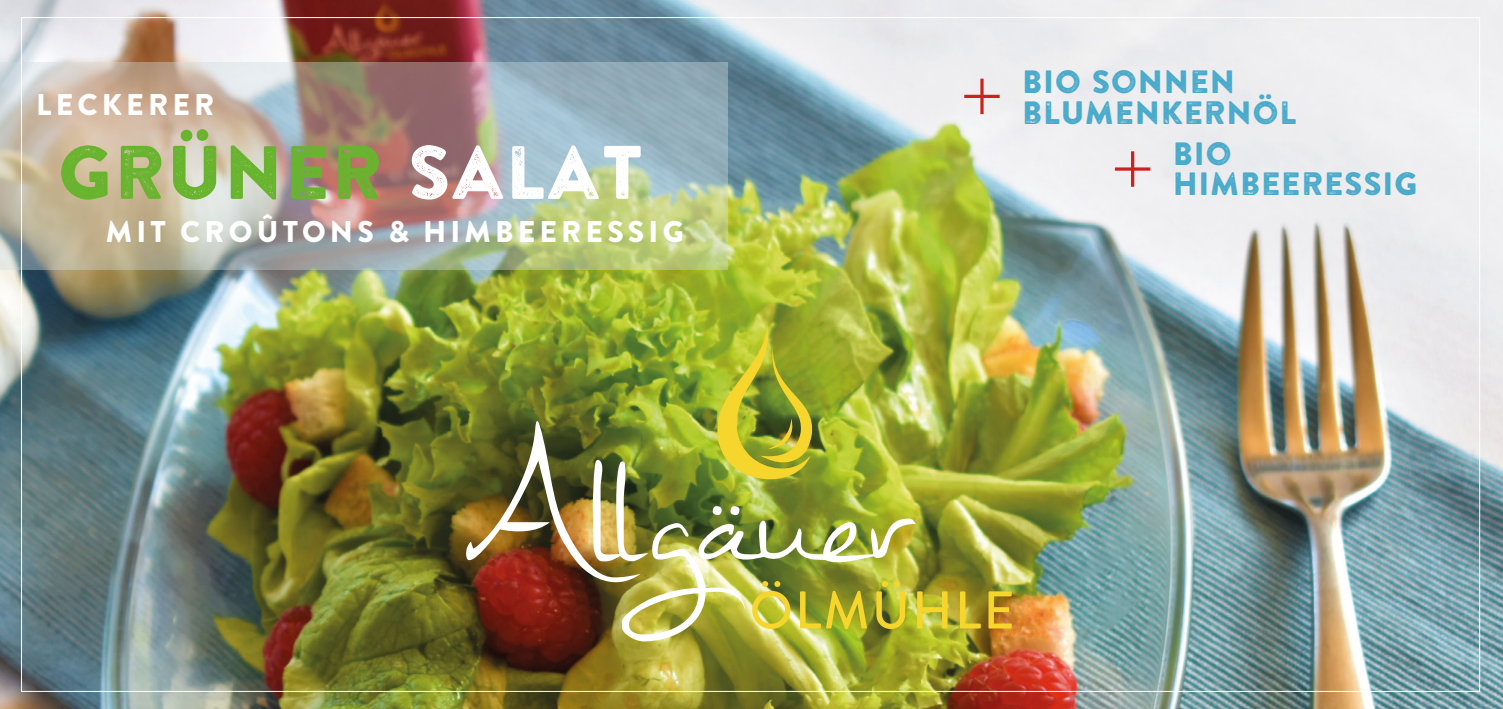
<style>
.page{position:relative;width:1503px;height:709px;background:#fff}
.page>*{position:absolute;margin:0;border:0;box-sizing:border-box;transform-origin:0 0}
.t1{font:75.25px "Brandon Printed One";color:#69b42e}
.t2{font:32.25px "Brandon Printed One";color:#49aacb}
.t3{font:900 30px "Brandon Grotesque";letter-spacing:.14em;color:#fff}
.s1{color:#fff}
</style>
<div class="page">
<img style="left:0;top:0;width:1502px;height:709px">
<img style="left:0;top:62px;width:728px;height:208px">
<img style="left:466px;top:322px;width:545px;height:319px">
<div style="left:712px;top:506px;width:9px;height:9px;background:#fff;border-radius:50%"></div>
<div style="left:730px;top:506px;width:9px;height:9px;background:#fff;border-radius:50%"></div>
<hr style="left:980px;top:79px;width:3px;height:35px;background:#cb221d">
<hr style="left:964px;top:95px;width:35px;height:3px;background:#cb221d">
<hr style="left:1131px;top:151px;width:3px;height:36px;background:#cb221d">
<svg style="left:1114px;top:167px;width:36px;height:4px"></svg>
<p class="t3" style="left:36px;top:83px;width:180px">LECKERER</p>
<p class="t1" style="left:57px;top:125px;width:589px">GRÜNER <span class="s1">SALAT</span></p>
<p class="t3" style="left:106px;top:210px;width:579px">MIT CROÛTONS &amp; HIMBEERESSIG</p>
<p class="t2" style="left:1021px;top:62px;width:215px">BIO SONNEN</p>
<p class="t2" style="left:1021px;top:92px;width:277px">BLUMENKERNÖL</p>
<p class="t2" style="left:1172px;top:133px;width:61px">BIO</p>
<p class="t2" style="left:1172px;top:163px;width:247px">HIMBEERESSIG</p>
</div>
